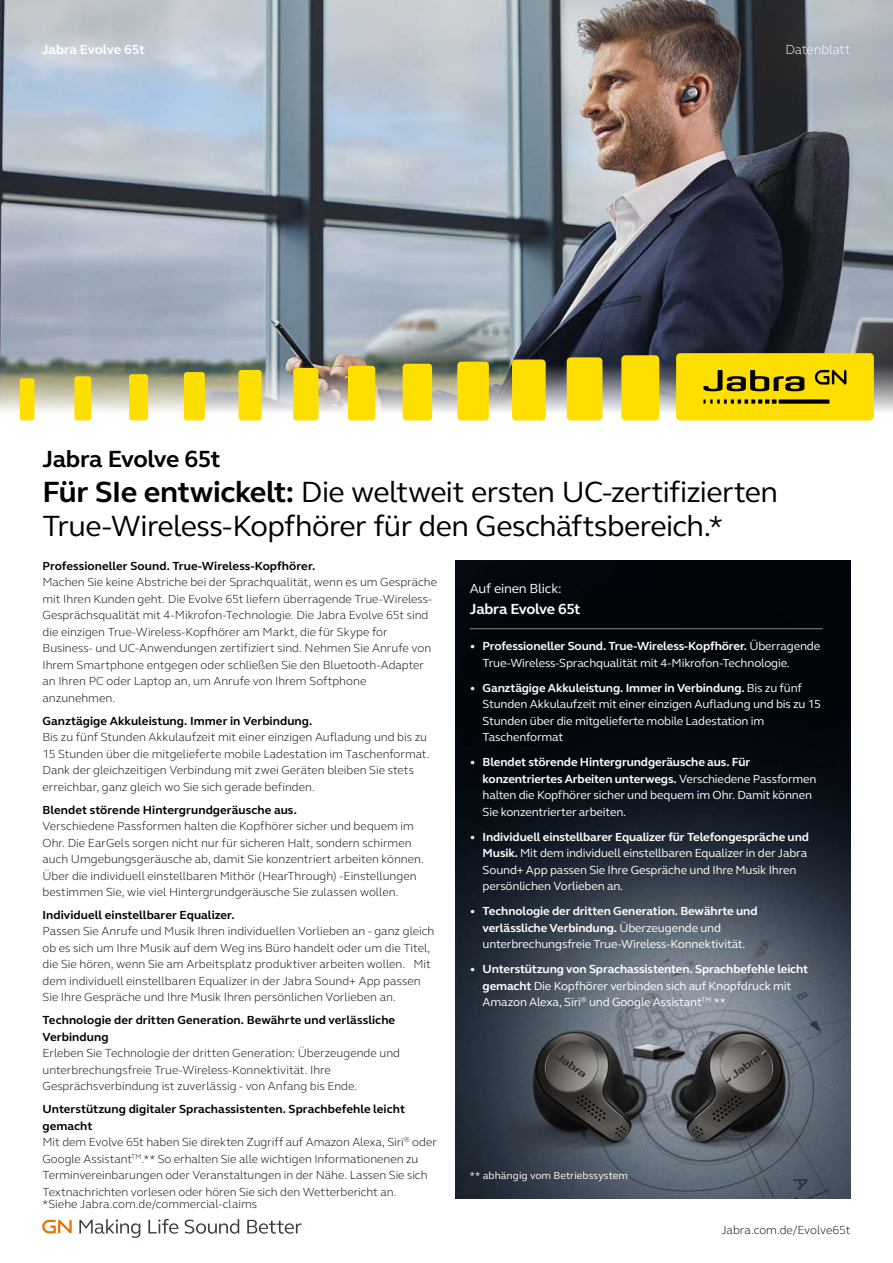
<style>
.page{position:relative;width:893px;height:1263px;background:#fff}
.page>*{position:absolute;margin:0;border:0;box-sizing:border-box;transform-origin:0 0}
.t1{font:30px/34.5px "FS Elliot Pro";letter-spacing:-.015em;color:#000}
.t2{font:700 24px "FS Elliot Pro";letter-spacing:-.02em;color:#000}
.t3{font:700 15px "FS Elliot Pro";letter-spacing:-.025em;color:#fff}
.t4{font:700 13.5px "FS Elliot Pro";letter-spacing:-.01em;color:#fff}
.t5{font:13.5px "FS Elliot Pro";letter-spacing:-.01em;color:#fff}
.t6{font:300 13.5px "GN Elliot";letter-spacing:-.005em;color:#fff}
.t7{font:300 12px/16.5px "FS Elliot Pro";color:#000}
.t8{font:12px/16.5px "FS Elliot Pro";letter-spacing:-.015em;color:#fff}
.t9{font:700 12px/16.5px "FS Elliot Pro";letter-spacing:.005em;color:#000}
.t10{font:700 12px/16.5px "FS Elliot Pro";letter-spacing:-.01em;color:#fff}
.t11{font:10.5px "GN Elliot";letter-spacing:.005em;color:#fff}
.s1{font-weight:700}
.s2{font-weight:400}
</style>
<div class="page">
<img style="left:455px;top:561px;width:395px;height:637px">
<img style="left:0;top:0;width:893px;height:420px">
<svg style="left:42px;top:1220px;width:30px;height:13px"></svg>
<svg style="left:79px;top:1219px;width:61px;height:19px"></svg>
<svg style="left:148px;top:1219px;width:30px;height:15px"></svg>
<svg style="left:185px;top:1219px;width:54px;height:15px"></svg>
<svg style="left:247px;top:1220px;width:55px;height:14px"></svg>
<div style="left:20px;top:378px;width:14px;height:42px;background:#ffdf00;border-radius:3px"></div>
<div style="left:74px;top:376px;width:17px;height:44px;background:#ffdf00;border-radius:3px"></div>
<div style="left:129px;top:374px;width:19px;height:46px;background:#ffdf00;border-radius:3px"></div>
<div style="left:184px;top:372px;width:21px;height:48px;background:#ffdf00;border-radius:3px"></div>
<div style="left:239px;top:370px;width:23px;height:50px;background:#ffdf00;border-radius:3px"></div>
<div style="left:293px;top:368px;width:25px;height:52px;background:#ffdf00;border-radius:3px"></div>
<div style="left:348px;top:366px;width:27px;height:54px;background:#ffdf00;border-radius:3px"></div>
<div style="left:403px;top:364px;width:29px;height:56px;background:#ffdf00;border-radius:4px"></div>
<div style="left:457px;top:362px;width:32px;height:58px;background:#ffdf00;border-radius:4px"></div>
<div style="left:512px;top:359px;width:34px;height:61px;background:#ffdf00;border-radius:4px"></div>
<div style="left:567px;top:357px;width:35px;height:63px;background:#ffdf00;border-radius:4px"></div>
<div style="left:621px;top:355px;width:38px;height:65px;background:#ffdf00;border-radius:4px"></div>
<div style="left:676px;top:353px;width:198px;height:67px;background:#ffdf00;border-radius:4px"></div>
<svg style="left:703px;top:370px;width:101px;height:21px"></svg>
<svg style="left:703px;top:399px;width:73px;height:5px"></svg>
<div style="left:779px;top:399px;width:50px;height:5px;background:#000"></div>
<svg style="left:815px;top:370px;width:31px;height:15px"></svg>
<img style="left:502px;top:939px;width:348px;height:259px">
<img style="left:473px;top:958px;width:349px;height:240px">
<hr style="left:470px;top:628px;width:353px;height:1px;background:#878787">
<p class="t4" style="left:43px;top:40px;width:104px">Jabra Evolve 65t</p>
<p class="t6" style="left:785px;top:40px;width:67px">Datenblatt</p>
<h2 class="t2" style="left:43px;top:443px;width:180px">Jabra Evolve 65t</h2>
<h1 class="t1" style="left:43px;top:474px;width:737px"><span class="s1">Für SIe entwickelt:</span> Die weltweit ersten UC-zertifizierten<br>True-Wireless-Kopfhörer für den Geschäftsbereich.*</h1>
<p class="t9" style="left:43px;top:557px;width:274px">Professioneller Sound. True-Wireless-Kopfhörer.</p>
<p class="t7" style="left:43px;top:573px;width:396px">Machen Sie keine Abstriche bei der Sprachqualität, wenn es um Gespräche mit Ihren Kunden geht. Die Evolve 65t liefern überragende True-Wireless-Gesprächsqualität mit 4-Mikrofon-Technologie. Die Jabra Evolve 65t sind die einzigen True-Wireless-Kopfhörer am Markt, die für Skype for Business- und UC-Anwendungen zertifiziert sind. Nehmen Sie Anrufe von Ihrem Smartphone entgegen oder schließen Sie den Bluetooth-Adapter an Ihren PC oder Laptop an, um Anrufe von Ihrem Softphone anzunehmen.</p>
<p class="t9" style="left:43px;top:712px;width:271px">Ganztägige Akkuleistung. Immer in Verbindung.</p>
<p class="t7" style="left:43px;top:728px;width:388px">Bis zu fünf Stunden Akkulaufzeit mit einer einzigen Aufladung und bis zu 15 Stunden über die mitgelieferte mobile Ladestation im Taschenformat.<br>Dank der gleichzeitigen Verbindung mit zwei Geräten bleiben Sie stets erreichbar, ganz gleich wo Sie sich gerade befinden.</p>
<p class="t9" style="left:43px;top:801px;width:256px">Blendet störende Hintergrundgeräusche aus.</p>
<p class="t7" style="left:43px;top:817px;width:383px">Verschiedene Passformen halten die Kopfhörer sicher und bequem im Ohr. Die EarGels sorgen nicht nur für sicheren Halt, sondern schirmen auch Umgebungsgeräusche ab, damit Sie konzentriert arbeiten können.<br>Über die individuell einstellbaren Mithör (HearThrough) -Einstellungen bestimmen Sie, wie viel Hintergrundgeräusche Sie zulassen wollen.</p>
<p class="t9" style="left:43px;top:906px;width:194px">Individuell einstellbarer Equalizer.</p>
<p class="t7" style="left:43px;top:923px;width:393px">Passen Sie Anrufe und Musik Ihren individuellen Vorlieben an - ganz gleich ob es sich um Ihre Musik auf dem Weg ins Büro handelt oder um die Titel, die Sie hören, wenn Sie am Arbeitsplatz produktiver arbeiten wollen. Mit dem individuell einstellbaren Equalizer in der Jabra Sound+ App passen Sie Ihre Gespräche und Ihre Musik Ihren persönlichen Vorlieben an.</p>
<p class="t9" style="left:43px;top:1012px;width:354px">Technologie der dritten Generation. Bewährte und verlässliche<br>Verbindung</p>
<p class="t7" style="left:43px;top:1044px;width:359px">Erleben Sie Technologie der dritten Generation: Überzeugende und unterbrechungsfreie True-Wireless-Konnektivität. Ihre<br>Gesprächsverbindung ist zuverlässig - von Anfang bis Ende.</p>
<p class="t7" style="left:43px;top:1100px;width:396px"><span class="s1">Unterstützung digitaler Sprachassistenten. Sprachbefehle leicht gemacht<br></span>Mit dem Evolve 65t haben Sie direkten Zugriff auf Amazon Alexa, Siri<sup>®</sup> oder Google Assistant<sup>TM</sup>.** So erhalten Sie alle wichtigen Informationenen zu Terminvereinbarungen oder Veranstaltungen in der Nähe. Lassen Sie sich Textnachrichten vorlesen oder hören Sie sich den Wetterbericht an.</p>
<p class="t7" style="left:721px;top:1221px;width:131px">Jabra.com.de/Evolve65t</p>
<p class="t5" style="left:470px;top:579px;width:93px">Auf einen Blick:</p>
<p class="t3" style="left:470px;top:599px;width:112px">Jabra Evolve 65t</p>
<p class="t8" style="left:483px;top:637px;width:339px;text-indent:-13px"><span class="s1">• Professioneller Sound. True-Wireless-Kopfhörer.</span> Überragende<br>True-Wireless-Sprachqualität mit 4-Mikrofon-Technologie.</p>
<p class="t8" style="left:483px;top:679px;width:340px;text-indent:-13px"><span class="s1">• Ganztägige Akkuleistung. Immer in Verbindung.</span> Bis zu fünf Stunden Akkulaufzeit mit einer einzigen Aufladung und bis zu 15<br>Stunden über die mitgelieferte mobile Ladestation im Taschenformat</p>
<p class="t8" style="left:483px;top:754px;width:335px;text-indent:-13px"><span class="s1">• Blendet störende Hintergrundgeräusche aus. Für konzentriertes Arbeiten unterwegs.</span> Verschiedene Passformen halten die Kopfhörer sicher und bequem im Ohr. Damit können Sie konzentrierter arbeiten.</p>
<p class="t8" style="left:483px;top:828px;width:328px;text-indent:-13px"><span class="s1">• Individuell einstellbarer Equalizer für Telefongespräche und Musik.</span> Mit dem individuell einstellbaren Equalizer in der Jabra Sound+ App passen Sie Ihre Gespräche und Ihre Musik Ihren persönlichen Vorlieben an.</p>
<p class="t10" style="left:483px;top:903px;width:276px;text-indent:-13px">• Technologie der dritten Generation. Bewährte und verlässliche Verbindung. <span class="s2">Überzeugende und unterbrechungsfreie True-Wireless-Konnektivität.</span></p>
<p class="t8" style="left:483px;top:961px;width:327px;text-indent:-13px"><span class="s1">• Unterstützung von Sprachassistenten. Sprachbefehle leicht gemacht</span> Die Kopfhörer verbinden sich auf Knopfdruck mit<br>Amazon Alexa, Siri<sup>®</sup> und Google Assistant<sup>TM</sup> **</p>
<p class="t11" style="left:470px;top:1169px;width:160px">** abhängig vom Betriebssystem</p>
<p class="t7" style="left:43px;top:1195px;width:216px">*Siehe Jabra.com.de/commercial-claims</p>
</div>
